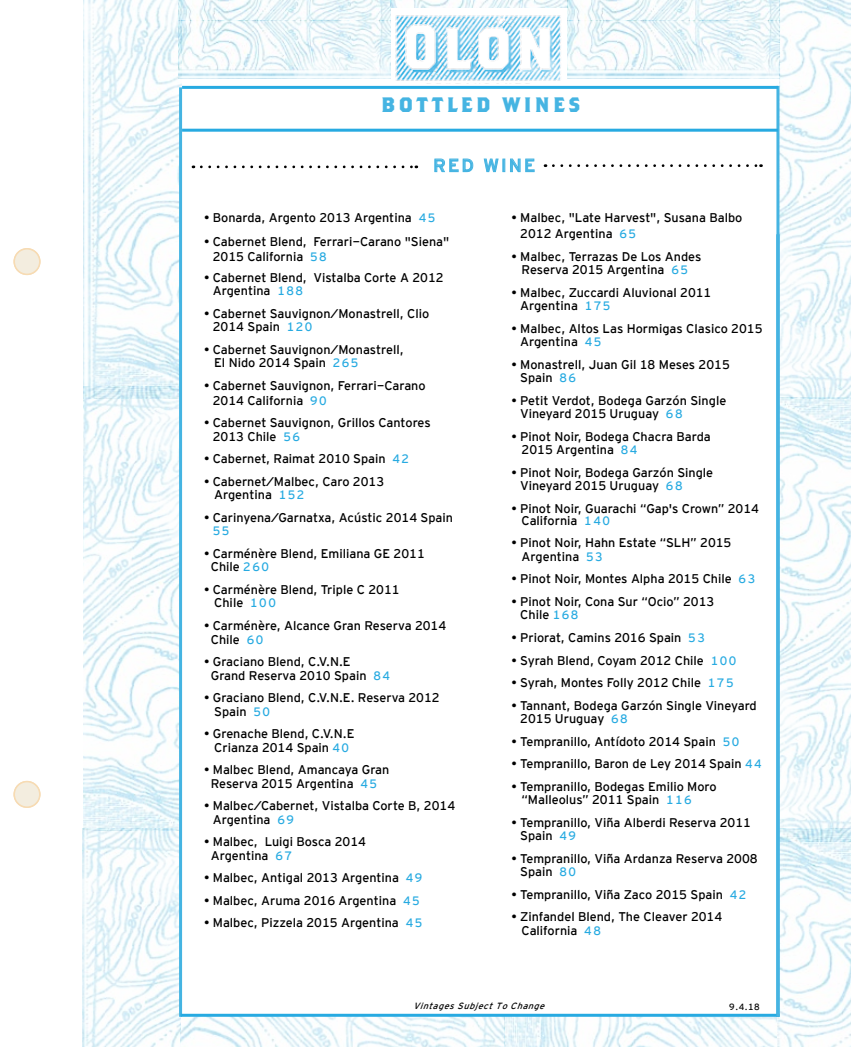
<style>
.page{position:relative;width:851px;height:1047px;background:#fff}
.page>*{position:absolute;margin:0;border:0;box-sizing:border-box;transform-origin:0 0}
.t1{font:700 20.85px "Brothers";letter-spacing:.16em;color:#45b4e2}
.t2{font:18px "Interstate Mono";letter-spacing:.13em;color:#45b4e2}
.t3{font:12.6px/13.5px "Interstate Mono";color:#000}
.t4{font:12.15px "Interstate Mono";color:#27aae1}
.t5{font:italic 9px "Interstate Mono";color:#000}
.t6{font:9px "Interstate Mono";color:#000}
.s1{font-size:12.15px;color:#27aae1}
</style>
<div class="page">
<img style="left:779px;top:398px;width:71px;height:430px">
<img style="left:84px;top:398px;width:95px;height:430px">
<img style="left:779px;top:0;width:71px;height:398px">
<img style="left:82px;top:828px;width:98px;height:218px">
<img style="left:777px;top:828px;width:73px;height:218px">
<img style="left:84px;top:0;width:98px;height:398px">
<img style="left:180px;top:1016px;width:596px;height:30px">
<img style="left:567px;top:0;width:212px;height:78px">
<img style="left:179px;top:0;width:211px;height:78px">
<img style="left:390px;top:0;width:177px;height:8px">
<img style="left:390px;top:11px;width:171px;height:70px">
<hr style="left:179px;top:87px;width:3px;height:929px;background:#45b4e2">
<hr style="left:776px;top:86px;width:3px;height:930px;background:#45b4e2">
<hr style="left:182px;top:129px;width:596px;height:3px;background:#27aae1">
<hr style="left:182px;top:86px;width:596px;height:3px;background:#27aae1">
<hr style="left:180px;top:1013px;width:599px;height:3px;background:#27aae1">
<hr style="left:776px;top:234px;width:3px;height:782px;background:#45b4e2">
<svg style="left:434px;top:159px;width:39px;height:13px"></svg>
<svg style="left:484px;top:159px;width:50px;height:13px"></svg>
<svg style="left:553px;top:164px;width:208px;height:3px"></svg>
<svg style="left:201px;top:165px;width:216px;height:3px"></svg>
<div style="left:14px;top:249px;width:26px;height:25px;background:#f3eddf;border-radius:50%"></div>
<div style="left:14px;top:248px;width:26px;height:27px;border:2px solid #f7dbb3;border-radius:50%"></div>
<div style="left:14px;top:781px;width:26px;height:26px;background:#f3eddf;border-radius:50%"></div>
<div style="left:14px;top:780px;width:26px;height:27px;border:2px solid #f7dbb3;border-radius:50%"></div>
<h1 class="t1" style="left:381px;top:92px;width:201px">BOTTLED WINES</h1>
<h2 class="t2" style="left:433px;top:155px;width:103px">RED WINE</h2>
<p class="t3" style="left:204px;top:210px;width:233px">• Bonarda, Argento 2013 Argentina <span class="s1">45</span></p>
<p class="t3" style="left:213px;top:234px;width:238px;line-height:15px;text-indent:-9px">• Cabernet Blend, Ferrari-Carano "Siena"<br>2015 California <span class="s1">58</span></p>
<p class="t3" style="left:213px;top:270px;width:232px;text-indent:-9px">• Cabernet Blend, Vistalba Corte A 2012<br>Argentina <span class="s1">188</span></p>
<p class="t3" style="left:213px;top:306px;width:218px;text-indent:-9px">• Cabernet Sauvignon/Monastrell, Clio<br>2014 Spain <span class="s1">120</span></p>
<p class="t3" style="left:214px;top:342px;width:191px;text-indent:-10px">• Cabernet Sauvignon/Monastrell,<br>El Nido 2014 Spain <span class="s1">265</span></p>
<p class="t3" style="left:213px;top:378px;width:214px;line-height:15px;text-indent:-9px">• Cabernet Sauvignon, Ferrari-Carano<br>2014 California <span class="s1">90</span></p>
<p class="t3" style="left:213px;top:416px;width:219px;text-indent:-9px">• Cabernet Sauvignon, Grillos Cantores<br>2013 Chile <span class="s1">56</span></p>
<p class="t3" style="left:204px;top:452px;width:206px">• Cabernet, Raimat 2010 Spain <span class="s1">42</span></p>
<p class="t3" style="left:214px;top:474px;width:171px;text-indent:-10px">• Cabernet/Malbec, Caro 2013<br>Argentina <span class="s1">152</span></p>
<p class="t3" style="left:204px;top:510px;width:250px">• Carinyena/Garnatxa, Acústic 2014 Spain</p>
<p class="t4" style="left:213px;top:524px;width:18px">55</p>
<p class="t3" style="left:211px;top:546px;width:215px;text-indent:-7px">• Carménère Blend, Emiliana GE 2011<br>Chile <span class="s1">260</span></p>
<p class="t3" style="left:214px;top:582px;width:187px;text-indent:-10px">• Carménère Blend, Triple C 2011<br>Chile <span class="s1">100</span></p>
<p class="t3" style="left:211px;top:618px;width:237px;text-indent:-7px">• Carménère, Alcance Gran Reserva 2014<br>Chile <span class="s1">60</span></p>
<p class="t3" style="left:211px;top:654px;width:181px;text-indent:-7px">• Graciano Blend, C.V.N.E<br>Grand Reserva 2010 Spain <span class="s1">84</span></p>
<p class="t3" style="left:214px;top:690px;width:227px;text-indent:-10px">• Graciano Blend, C.V.N.E. Reserva 2012<br>Spain <span class="s1">50</span></p>
<p class="t3" style="left:204px;top:726px;width:152px;text-align:center">• Grenache Blend, C.V.N.E<br>Crianza 2014 Spain <span class="s1">40</span></p>
<p class="t3" style="left:204px;top:762px;width:187px;text-align:center">• Malbec Blend, Amancaya Gran<br>Reserva 2015 Argentina <span class="s1">45</span></p>
<p class="t3" style="left:213px;top:798px;width:244px;text-indent:-9px">• Malbec/Cabernet, Vistalba Corte B, 2014<br>Argentina <span class="s1">69</span></p>
<p class="t3" style="left:211px;top:834px;width:157px;text-indent:-7px">• Malbec, Luigi Bosca 2014<br>Argentina <span class="s1">67</span></p>
<p class="t3" style="left:204px;top:870px;width:220px">• Malbec, Antigal 2013 Argentina <span class="s1">49</span></p>
<p class="t3" style="left:204px;top:893px;width:217px">• Malbec, Aruma 2016 Argentina <span class="s1">45</span></p>
<p class="t3" style="left:204px;top:915px;width:220px">• Malbec, Pizzela 2015 Argentina <span class="s1">45</span></p>
<p class="t3" style="left:520px;top:209px;width:224px;line-height:16.5px;text-indent:-9px">• Malbec, "Late Harvest", Susana Balbo<br>2012 Argentina <span class="s1">65</span></p>
<p class="t3" style="left:511px;top:249px;width:191px;text-align:center">• Malbec, Terrazas De Los Andes<br>Reserva 2015 Argentina <span class="s1">65</span></p>
<p class="t3" style="left:520px;top:285px;width:193px;text-indent:-9px">• Malbec, Zuccardi Aluvional 2011<br>Argentina <span class="s1">175</span></p>
<p class="t3" style="left:520px;top:321px;width:244px;text-indent:-9px">• Malbec, Altos Las Hormigas Clasico 2015<br>Argentina <span class="s1">45</span></p>
<p class="t3" style="left:520px;top:357px;width:211px;text-indent:-9px">• Monastrell, Juan Gil 18 Meses 2015<br>Spain <span class="s1">86</span></p>
<p class="t3" style="left:520px;top:393px;width:207px;text-indent:-9px">• Petit Verdot, Bodega Garzón Single<br>Vineyard 2015 Uruguay <span class="s1">68</span></p>
<p class="t3" style="left:521px;top:429px;width:191px;text-indent:-10px">• Pinot Noir, Bodega Chacra Barda<br>2015 Argentina <span class="s1">84</span></p>
<p class="t3" style="left:520px;top:465px;width:194px;text-indent:-9px">• Pinot Noir, Bodega Garzón Single<br>Vineyard 2015 Uruguay <span class="s1">68</span></p>
<p class="t3" style="left:521px;top:502px;width:239px;line-height:12px;text-indent:-10px">• Pinot Noir, Guarachi “Gap's Crown” 2014<br>California <span class="s1">140</span></p>
<p class="t3" style="left:521px;top:536px;width:211px;text-indent:-10px">• Pinot Noir, Hahn Estate “SLH” 2015<br>Argentina <span class="s1">53</span></p>
<p class="t3" style="left:511px;top:572px;width:245px">• Pinot Noir, Montes Alpha 2015 Chile <span class="s1">63</span></p>
<p class="t3" style="left:520px;top:594px;width:196px;text-indent:-9px">• Pinot Noir, Cona Sur “Ocio” 2013<br>Chile <span class="s1">168</span></p>
<p class="t3" style="left:511px;top:630px;width:195px">• Priorat, Camins 2016 Spain <span class="s1">53</span></p>
<p class="t3" style="left:511px;top:653px;width:226px">• Syrah Blend, Coyam 2012 Chile <span class="s1">100</span></p>
<p class="t3" style="left:511px;top:675px;width:224px">• Syrah, Montes Folly 2012 Chile <span class="s1">175</span></p>
<p class="t3" style="left:520px;top:698px;width:238px;text-indent:-9px">• Tannant, Bodega Garzón Single Vineyard<br>2015 Uruguay <span class="s1">68</span></p>
<p class="t3" style="left:511px;top:734px;width:229px">• Tempranillo, Antídoto 2014 Spain <span class="s1">50</span></p>
<p class="t3" style="left:511px;top:756px;width:252px">• Tempranillo, Baron de Ley 2014 Spain <span class="s1">44</span></p>
<p class="t3" style="left:521px;top:779px;width:197px;text-indent:-10px">• Tempranillo, Bodegas Emilio Moro “Malleolus” 2011 Spain <span class="s1">116</span></p>
<p class="t3" style="left:520px;top:815px;width:232px;text-indent:-9px">• Tempranillo, Viña Alberdi Reserva 2011<br>Spain <span class="s1">49</span></p>
<p class="t3" style="left:520px;top:851px;width:239px;text-indent:-9px">• Tempranillo, Viña Ardanza Reserva 2008<br>Spain <span class="s1">80</span></p>
<p class="t3" style="left:511px;top:887px;width:236px">• Tempranillo, Viña Zaco 2015 Spain <span class="s1">42</span></p>
<p class="t3" style="left:521px;top:909px;width:202px;text-indent:-10px">• Zinfandel Blend, The Cleaver 2014<br>California <span class="s1">48</span></p>
<p class="t5" style="left:413px;top:1000px;width:136px">VintagesSubjectToChange</p>
<p class="t6" style="left:729px;top:1001px;width:32px">9.4.18</p>
</div>
